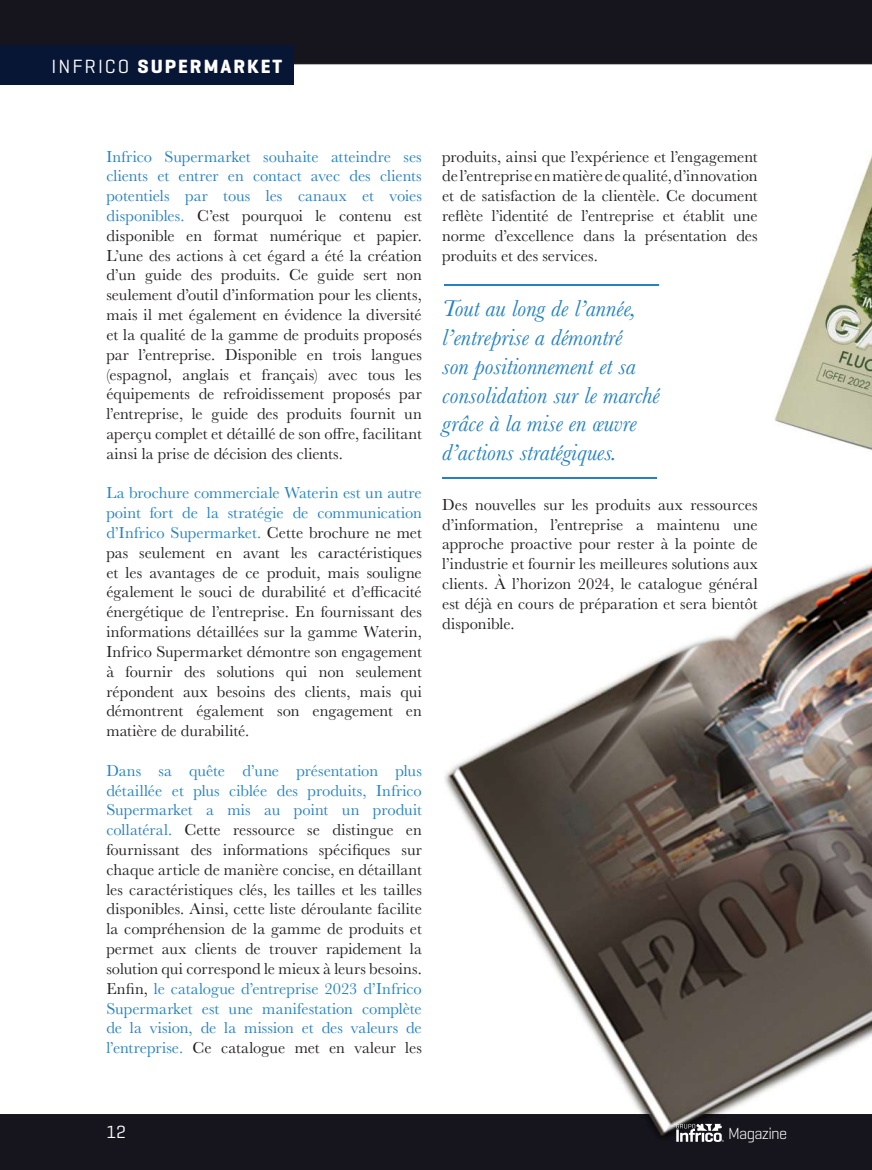
<style>
.page{position:relative;width:872px;height:1170px;background:#fff}
.page>*{position:absolute;margin:0;border:0;box-sizing:border-box;transform-origin:0 0}
.t1{font:italic 24px/28.8px "Baskerville";color:#2381c4}
.t2{font:700 19.5px "Geogrotesque";letter-spacing:.1em;color:#fff}
.t3{font:18px "Geogrotesque";color:#fff}
.t4{font:16.5px/19.8px "Baskerville";color:#231f20;text-align:justify}
.t5{font:300 16.35px "Geogrotesque";letter-spacing:-.05em;color:#fff}
.s1{font-weight:400}
.s2{color:#2381c4}
</style>
<div class="page">
<img style="left:0;top:0;width:872px;height:1169px">
<hr style="left:444px;top:285px;width:215px;height:1px;background:#2381c4">
<hr style="left:442px;top:477px;width:215px;height:1px;background:#2381c4">
<div style="left:0;top:45px;width:293px;height:40px;background:#081636"></div>
<svg style="left:676px;top:1123px;width:48px;height:19px"></svg>
<p class="t2" style="left:52px;top:54px;width:232px"><span class="s1">INFRICO</span> SUPERMARKET</p>
<p class="t4" style="left:106px;top:147px;width:317px"><span class="s2">Infrico Supermarket souhaite atteindre ses clients et entrer en contact avec des clients potentiels par tous les canaux et voies disponibles.</span> C’est pourquoi le contenu est disponible en format numérique et papier.<br>L’une des actions à cet égard a été la création d’un guide des produits. Ce guide sert non seulement d’outil d’information pour les clients, mais il met également en évidence la diversité et la qualité de la gamme de produits proposés par l’entreprise. Disponible en trois langues (espagnol, anglais et français) avec tous les équipements de refroidissement proposés par l’entreprise, le guide des produits fournit un aperçu complet et détaillé de son offre, facilitant ainsi la prise de décision des clients.</p>
<p class="t4" style="left:106px;top:483px;width:317px"><span class="s2">La brochure commerciale Waterin est un autre point fort de la stratégie de communication d’Infrico Supermarket.</span> Cette brochure ne met pas seulement en avant les caractéristiques et les avantages de ce produit, mais souligne également le souci de durabilité et d’efficacité énergétique de l’entreprise. En fournissant des informations détaillées sur la gamme Waterin, Infrico Supermarket démontre son engagement à fournir des solutions qui non seulement répondent aux besoins des clients, mais qui démontrent également son engagement en matière de durabilité.</p>
<p class="t4" style="left:106px;top:760px;width:317px"><span class="s2">Dans sa quête d’une présentation plus détaillée et plus ciblée des produits, Infrico Supermarket a mis au point un produit collatéral.</span> Cette ressource se distingue en fournissant des informations spécifiques sur chaque article de manière concise, en détaillant les caractéristiques clés, les tailles et les tailles disponibles. Ainsi, cette liste déroulante facilite la compréhension de la gamme de produits et permet aux clients de trouver rapidement la solution qui correspond le mieux à leurs besoins.<br>Enfin, <span class="s2">le catalogue d’entreprise 2023 d’Infrico Supermarket est une manifestation complète de la vision, de la mission et des valeurs de l’entreprise.</span> Ce catalogue met en valeur les</p>
<p class="t4" style="left:442px;top:147px;width:317px">produits, ainsi que l’expérience et l’engagement de l’entreprise en matière de qualité, d’innovation et de satisfaction de la clientèle. Ce document reflète l’identité de l’entreprise et établit une norme d’excellence dans la présentation des produits et des services.</p>
<h1 class="t1" style="left:442px;top:294px;width:219px">Tout au long de l’année, l’entreprise a démontré<br>son positionnement et sa consolidation sur le marché grâce à la mise en œuvre d’actions stratégiques.</h1>
<p class="t4" style="left:442px;top:494px;width:317px">Des nouvelles sur les produits aux ressources d’information, l’entreprise a maintenu une approche proactive pour rester à la pointe de l’industrie et fournir les meilleures solutions aux clients. À l’horizon 2024, le catalogue général est déjà en cours de préparation et sera bientôt disponible.</p>
<p class="t3" style="left:106px;top:1120px;width:21px">12</p>
<p class="t5" style="left:728px;top:1122px;width:60px">Magazine</p>
</div>
